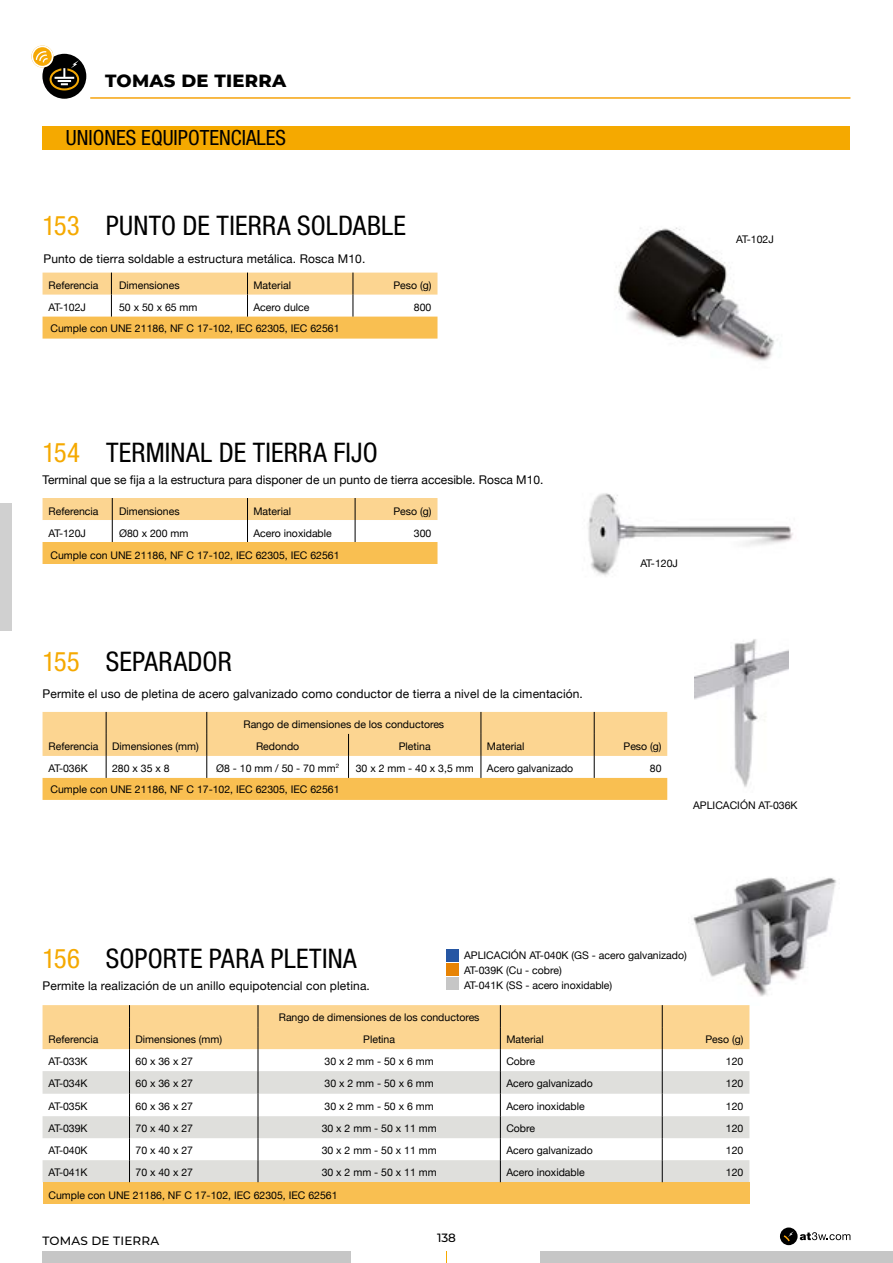
<style>
.page{position:relative;width:893px;height:1263px;background:#fff}
.page>*{position:absolute;margin:0;border:0;box-sizing:border-box;transform-origin:0 0}
.t1{font:condensed 27px "Helvetica Neue LT Std";letter-spacing:.01em;color:#000}
.t2{font:condensed 27px "Helvetica Neue LT Std";letter-spacing:-.03em;color:#f5a900}
.t3{font:condensed 21px "Helvetica Neue LT Std";color:#000}
.t4{font:800 18px "Montserrat";letter-spacing:.015em;color:#000}
.t5{font:12px "Helvetica Neue";letter-spacing:.01em;color:#000}
.t6{font:500 12px "Montserrat";letter-spacing:.015em;color:#000}
.t7{font:10.5px/22px "Helvetica Neue";color:#000}
</style>
<div class="page">
<div style="left:0;top:504px;width:12px;height:127px;background:#d0d0d0"></div>
<svg style="left:446px;top:1251px;width:1px;height:12px"></svg>
<div style="left:540px;top:1251px;width:353px;height:12px;background:#c6c6c6"></div>
<div style="left:43px;top:1251px;width:308px;height:12px;background:#c6c6c6"></div>
<hr style="left:90px;top:97px;width:760px;height:2px;background:#f6a30d">
<div style="left:43px;top:126px;width:807px;height:23px;background:#f5a900"></div>
<svg style="left:800px;top:1232px;width:50px;height:8px"></svg>
<svg style="left:780px;top:1227px;width:18px;height:18px"></svg>
<svg style="left:784px;top:1231px;width:10px;height:10px"></svg>
<div style="left:42px;top:54px;width:44px;height:45px;background:#000;border-radius:50%"></div>
<svg style="left:31px;top:45px;width:48px;height:45px"></svg>
<img style="left:693px;top:877px;width:143px;height:120px">
<img style="left:616px;top:227px;width:162px;height:134px">
<img style="left:588px;top:493px;width:205px;height:83px">
<div style="left:446px;top:949px;width:13px;height:12px;background:#2656a3"></div>
<div style="left:446px;top:963px;width:13px;height:13px;background:#e78304"></div>
<div style="left:446px;top:977px;width:13px;height:13px;background:#c6c6c6"></div>
<img style="left:694px;top:639px;width:95px;height:148px">
<svg style="left:43px;top:273px;width:394px;height:66px"></svg>
<svg style="left:43px;top:498px;width:394px;height:66px"></svg>
<svg style="left:43px;top:712px;width:624px;height:88px"></svg>
<div style="left:43px;top:1182px;width:706px;height:22px;background:#f9bf51"></div>
<svg style="left:43px;top:1005px;width:706px;height:177px"></svg>
<h3 class="t4" style="left:105px;top:68px;width:183px">TOMAS DE TIERRA</h3>
<h2 class="t3" style="left:66px;top:126px;width:222px">UNIONES EQUIPOTENCIALES</h2>
<h1 class="t2" style="left:43px;top:210px;width:39px">153</h1>
<h1 class="t1" style="left:106px;top:210px;width:302px">PUNTO DE TIERRA SOLDABLE</h1>
<p class="t5" style="left:44px;top:252px;width:323px">Punto de tierra soldable a estructura metálica. Rosca M10.</p>
<p class="t7" style="left:49px;top:274px;width:51px">Referencia</p>
<p class="t7" style="left:119px;top:274px;width:62px">Dimensiones</p>
<p class="t7" style="left:253px;top:274px;width:39px">Material</p>
<p class="t7" style="left:393px;top:274px;width:40px">Peso (g)</p>
<p class="t7" style="left:49px;top:296px;width:39px">AT-102J</p>
<p class="t7" style="left:119px;top:296px;width:80px">50 x 50 x 65 mm</p>
<p class="t7" style="left:253px;top:296px;width:58px">Acero dulce</p>
<p class="t7" style="left:414px;top:296px;width:19px">800</p>
<p class="t7" style="left:51px;top:317px;width:291px">Cumple con UNE 21186, NF C 17-102, IEC 62305, IEC 62561</p>
<p class="t7" style="left:736px;top:228px;width:39px">AT-102J</p>
<h1 class="t2" style="left:43px;top:436px;width:39px">154</h1>
<h1 class="t1" style="left:106px;top:436px;width:273px">TERMINAL DE TIERRA FIJO</h1>
<p class="t5" style="left:43px;top:472px;width:502px">Terminal que se fija a la estructura para disponer de un punto de tierra accesible. Rosca M10.</p>
<p class="t7" style="left:49px;top:500px;width:51px">Referencia</p>
<p class="t7" style="left:119px;top:500px;width:62px">Dimensiones</p>
<p class="t7" style="left:253px;top:500px;width:39px">Material</p>
<p class="t7" style="left:393px;top:500px;width:40px">Peso (g)</p>
<p class="t7" style="left:49px;top:522px;width:39px">AT-120J</p>
<p class="t7" style="left:119px;top:522px;width:71px">Ø80 x 200 mm</p>
<p class="t7" style="left:253px;top:522px;width:80px">Acero inoxidable</p>
<p class="t7" style="left:414px;top:522px;width:19px">300</p>
<p class="t7" style="left:51px;top:544px;width:291px">Cumple con UNE 21186, NF C 17-102, IEC 62305, IEC 62561</p>
<p class="t7" style="left:640px;top:552px;width:39px">AT-120J</p>
<h1 class="t1" style="left:106px;top:645px;width:127px">SEPARADOR</h1>
<p class="t5" style="left:43px;top:686px;width:542px">Permite el uso de pletina de acero galvanizado como conductor de tierra a nivel de la cimentación.</p>
<h1 class="t2" style="left:43px;top:645px;width:39px">155</h1>
<p class="t7" style="left:49px;top:735px;width:51px">Referencia</p>
<p class="t7" style="left:112px;top:735px;width:88px">Dimensiones (mm)</p>
<p class="t7" style="left:256px;top:713px;width:190px;text-indent:-13px">Rango de dimensiones de los conductores<br>Redondo</p>
<p class="t7" style="left:399px;top:735px;width:33px">Pletina</p>
<p class="t7" style="left:487px;top:735px;width:39px">Material</p>
<p class="t7" style="left:623px;top:735px;width:40px">Peso (g)</p>
<p class="t7" style="left:49px;top:757px;width:41px">AT-036K</p>
<p class="t7" style="left:112px;top:757px;width:59px">280 x 35 x 8</p>
<p class="t7" style="left:216px;top:757px;width:125px">Ø8 - 10 mm / 50 - 70 mm<sup>2</sup></p>
<p class="t7" style="left:356px;top:757px;width:119px">30 x 2 mm - 40 x 3,5 mm</p>
<p class="t7" style="left:487px;top:757px;width:88px">Acero galvanizado</p>
<p class="t7" style="left:650px;top:757px;width:13px">80</p>
<p class="t7" style="left:51px;top:778px;width:291px">Cumple con UNE 21186, NF C 17-102, IEC 62305, IEC 62561</p>
<p class="t7" style="left:693px;top:794px;width:106px">APLICACIÓN AT-036K</p>
<h1 class="t2" style="left:43px;top:943px;width:39px">156</h1>
<h1 class="t1" style="left:106px;top:943px;width:252px">SOPORTE PARA PLETINA</h1>
<p class="t5" style="left:43px;top:979px;width:329px">Permite la realización de un anillo equipotencial con pletina.</p>
<p class="t7" style="left:464px;top:948px;width:224px;line-height:15px">APLICACIÓN AT-040K (GS - acero galvanizado)<br>AT-039K (Cu - cobre)<br>AT-041K (SS - acero inoxidable)</p>
<p class="t7" style="left:49px;top:1028px;width:51px">Referencia</p>
<p class="t7" style="left:136px;top:1028px;width:88px">Dimensiones (mm)</p>
<p class="t7" style="left:279px;top:1006px;width:202px;text-align:center">Rango de dimensiones de los conductores<br>Pletina</p>
<p class="t7" style="left:506px;top:1028px;width:39px">Material</p>
<p class="t7" style="left:705px;top:1028px;width:40px">Peso (g)</p>
<p class="t7" style="left:49px;top:1050px;width:41px">AT-033K</p>
<p class="t7" style="left:135px;top:1050px;width:59px">60 x 36 x 27</p>
<p class="t7" style="left:325px;top:1050px;width:111px">30 x 2 mm - 50 x 6 mm</p>
<p class="t7" style="left:506px;top:1050px;width:30px">Cobre</p>
<p class="t7" style="left:726px;top:1050px;width:19px">120</p>
<p class="t7" style="left:49px;top:1072px;width:41px">AT-034K</p>
<p class="t7" style="left:135px;top:1072px;width:59px">60 x 36 x 27</p>
<p class="t7" style="left:325px;top:1072px;width:111px">30 x 2 mm - 50 x 6 mm</p>
<p class="t7" style="left:506px;top:1072px;width:88px">Acero galvanizado</p>
<p class="t7" style="left:726px;top:1072px;width:19px">120</p>
<p class="t7" style="left:49px;top:1095px;width:41px">AT-035K</p>
<p class="t7" style="left:135px;top:1095px;width:59px">60 x 36 x 27</p>
<p class="t7" style="left:325px;top:1095px;width:111px">30 x 2 mm - 50 x 6 mm</p>
<p class="t7" style="left:506px;top:1095px;width:80px">Acero inoxidable</p>
<p class="t7" style="left:726px;top:1095px;width:19px">120</p>
<p class="t7" style="left:49px;top:1117px;width:41px">AT-039K</p>
<p class="t7" style="left:135px;top:1117px;width:59px">70 x 40 x 27</p>
<p class="t7" style="left:322px;top:1117px;width:117px">30 x 2 mm - 50 x 11 mm</p>
<p class="t7" style="left:506px;top:1117px;width:30px">Cobre</p>
<p class="t7" style="left:726px;top:1117px;width:19px">120</p>
<p class="t7" style="left:49px;top:1139px;width:41px">AT-040K</p>
<p class="t7" style="left:135px;top:1139px;width:59px">70 x 40 x 27</p>
<p class="t7" style="left:322px;top:1139px;width:117px">30 x 2 mm - 50 x 11 mm</p>
<p class="t7" style="left:506px;top:1139px;width:88px">Acero galvanizado</p>
<p class="t7" style="left:726px;top:1139px;width:19px">120</p>
<p class="t7" style="left:49px;top:1161px;width:41px">AT-041K</p>
<p class="t7" style="left:135px;top:1161px;width:59px">70 x 40 x 27</p>
<p class="t7" style="left:322px;top:1161px;width:117px">30 x 2 mm - 50 x 11 mm</p>
<p class="t7" style="left:506px;top:1161px;width:80px">Acero inoxidable</p>
<p class="t7" style="left:726px;top:1161px;width:19px">120</p>
<p class="t7" style="left:48px;top:1184px;width:291px">Cumple con UNE 21186, NF C 17-102, IEC 62305, IEC 62561</p>
<p class="t6" style="left:43px;top:1232px;width:118px">TOMAS DE TIERRA</p>
<p class="t6" style="left:437px;top:1230px;width:20px">138</p>
</div>
